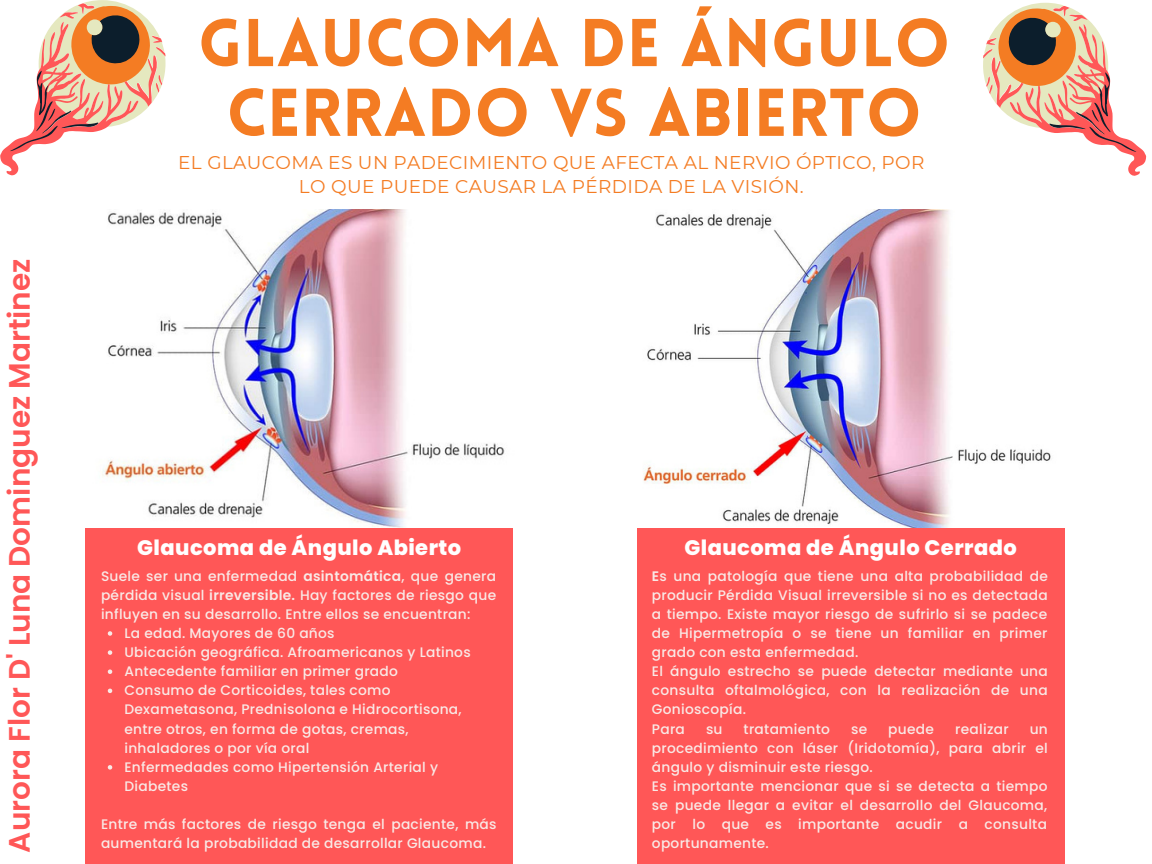
<style>
.page{position:relative;width:1152px;height:864px;background:#fff}
.page>*{position:absolute;margin:0;border:0;box-sizing:border-box;transform-origin:0 0}
.t1{font:900 66px/69.8px "Lovelo";letter-spacing:.01em;color:#f47c23;text-align:center}
.t2{font:600 29.55px "Poppins";color:#ff5757}
.t3{font:800 21px "Poppins";letter-spacing:.02em;color:#fff}
.t4{font:18.45px/24.8px "Montserrat";letter-spacing:.02em;color:#f47c23;text-align:center}
.t5{font:500 13.8px/19.2px "Poppins";letter-spacing:.02em;color:#f9e9e6}
.s1{font-weight:600}
</style>
<div class="page">
<div style="left:85px;top:364px;width:428px;height:500px;background:#ff5757"></div>
<div style="left:637px;top:375px;width:428px;height:489px;background:#ff5757"></div>
<img style="left:85px;top:209px;width:428px;height:319px">
<img style="left:637px;top:209px;width:428px;height:319px">
<svg style="left:983px;top:3px;width:163px;height:173px"></svg>
<svg style="left:108px;top:631px;width:4px;height:5px"></svg>
<svg style="left:108px;top:650px;width:4px;height:5px"></svg>
<svg style="left:108px;top:669px;width:4px;height:5px"></svg>
<svg style="left:108px;top:689px;width:4px;height:4px"></svg>
<svg style="left:108px;top:765px;width:4px;height:5px"></svg>
<svg style="left:0;top:0;width:165px;height:175px"></svg>
<h2 class="t2" style="left:-1px;top:853px;width:596px;rotate:-90deg">Aurora Flor D' Luna Dominguez Martinez</h2>
<h1 class="t1" style="left:198px;top:15px;width:753px">GLAUCOMA DE ÁNGULO<br>CERRADO VS ABIERTO</h1>
<h3 class="t4" style="left:178px;top:150px;width:748px">EL GLAUCOMA ES UN PADECIMIENTO QUE AFECTA AL NERVIO ÓPTICO, POR<br>LO QUE PUEDE CAUSAR LA PÉRDIDA DE LA VISIÓN.</h3>
<h3 class="t3" style="left:137px;top:533px;width:325px">Glaucoma de Ángulo Abierto</h3>
<h3 class="t3" style="left:685px;top:533px;width:334px">Glaucoma de Ángulo Cerrado</h3>
<p class="t5" style="left:101px;top:566px;width:397px;text-align:justify">Suele ser una enfermedad <span class="s1">asintomática</span>, que genera pérdida visual <span class="s1">irreversible.</span> Hay factores de riesgo que influyen en su desarrollo. Entre ellos se encuentran:</p>
<p class="t5" style="left:124px;top:624px;width:348px">La edad. Mayores de 60 años<br>Ubicación geográfica. Afroamericanos y Latinos Antecedente familiar en primer grado Consumo de Corticoides, tales como Dexametasona, Prednisolona e Hidrocortisona, entre otros, en forma de gotas, cremas, inhaladores o por vía oral<br>Enfermedades como Hipertensión Arterial y Diabetes</p>
<p class="t5" style="left:101px;top:815px;width:397px">Entre más factores de riesgo tenga el paciente, más aumentará la probabilidad de desarrollar Glaucoma.</p>
<p class="t5" style="left:652px;top:566px;width:397px"><span class="s1">E</span>s una patología que tiene una alta probabilidad de producir Pérdida Visual irreversible si no es detectada a tiempo. Existe mayor riesgo de sufrirlo si se padece de Hipermetropía o se tiene un familiar en primer grado con esta enfermedad.<br>El ángulo estrecho se puede detectar mediante una consulta oftalmológica, con la realización de una Gonioscopía.<br>Para</p>
<p class="t5" style="left:706px;top:719px;width:18px">su</p>
<p class="t5" style="left:744px;top:719px;width:88px">tratamiento</p>
<p class="t5" style="left:851px;top:719px;width:18px">se</p>
<p class="t5" style="left:888px;top:719px;width:47px">puede</p>
<p class="t5" style="left:955px;top:719px;width:55px">realizar</p>
<p class="t5" style="left:652px;top:719px;width:398px;text-indent:378px">un procedimiento con láser (Iridotomía), para abrir el ángulo y disminuir este riesgo.<br>Es importante mencionar que si se detecta a tiempo se puede llegar a evitar el desarrollo del Glaucoma, por lo que es importante acudir a consulta oportunamente.</p>
</div>
